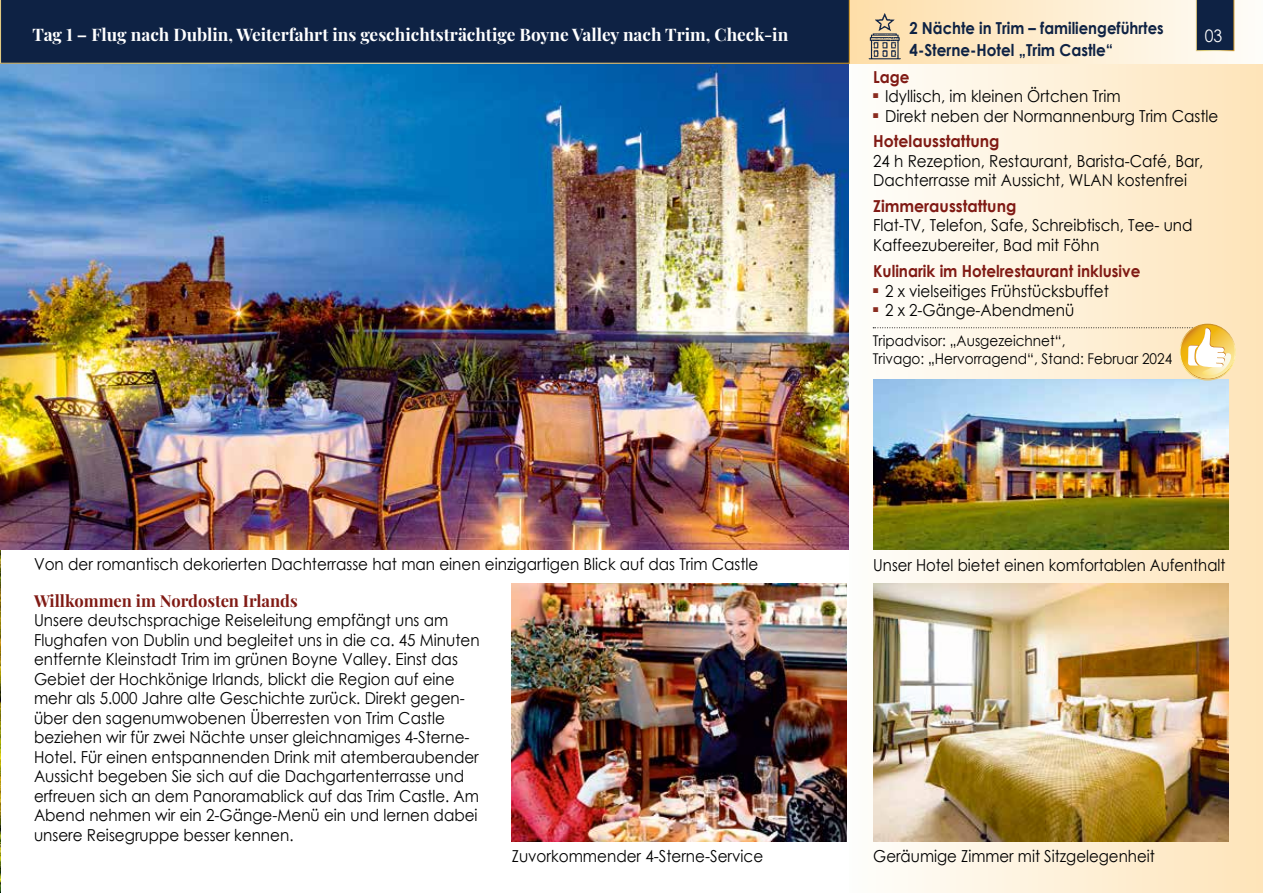
<style>
.page{position:relative;width:1263px;height:893px;background:#fff}
.page>*{position:absolute;margin:0;border:0;box-sizing:border-box;transform-origin:0 0}
.t1{font:700 17.25px "Playfair Display";color:#fff}
.t2{font:17.25px "Century Gothic";color:#fff;scale:.92 1}
.t3{font:16.5px/19.5px "Century Gothic";color:#000;scale:.92 1}
.t4{font:700 16.5px/21.5px "Century Gothic";color:#0e2244;scale:.9 1}
.t5{font:16.5px "Century Gothic";color:#000;scale:.9 1}
.t6{font:700 16.5px "Century Gothic";color:#801a14;scale:.92 1}
.t7{font:16.5px "Century Gothic";color:#000;scale:.91 1}
.t8{font:700 16.5px "Playfair Display";color:#801a14}
.t9{font:700 16.5px "Century Gothic";color:#801a14;scale:.95 1}
.t10{font:14.85px/18.1px "Century Gothic";color:#000;scale:.92 1}
.s1{font-weight:700;color:#801a14}
</style>
<div class="page">
<img style="left:0;top:549px;width:1px;height:344px">
<img style="left:0;top:64px;width:849px;height:485px">
<div style="left:849px;top:0;width:414px;height:893px;background:linear-gradient(to right,#fefefc,#fee4b9)"></div>
<img style="left:873px;top:583px;width:356px;height:258px">
<img style="left:873px;top:380px;width:356px;height:169px">
<img style="left:512px;top:584px;width:334px;height:257px">
<div style="left:850px;top:0;width:413px;height:64px;background:linear-gradient(to right,#fedea9,#fefdf8)"></div>
<img style="left:862px;top:9px;width:39px;height:54px">
<svg style="left:1196px;top:0;width:38px;height:51px;background:#192a46"></svg>
<div style="left:0;top:0;width:850px;height:64px;background:#0e2244"></div>
<svg style="left:873px;top:324px;width:362px;height:56px"></svg>
<div style="left:1179px;top:324px;width:57px;height:57px;border:1px solid #fff;border-radius:50%"></div>
<p class="t4" style="left:909px;top:17px;width:284px">2 Nächte in Trim – familiengeführtes<br>4-Sterne-Hotel „Trim Castle“</p>
<p class="t1" style="left:33px;top:21px;width:757px">Tag 1 – Flug nach Dublin, Weiterfahrt ins geschichtsträchtige Boyne Valley nach Trim, Check-in</p>
<p class="t2" style="left:1205px;top:24px;width:21px">03</p>
<p class="t6" style="left:873px;top:64px;width:41px">Lage</p>
<p class="t3" style="left:873px;top:86px;width:271px"><sup>■</sup> Idyllisch, im kleinen Örtchen Trim</p>
<p class="t3" style="left:873px;top:103px;width:377px;line-height:25.5px"><sup>■</sup> Direkt neben der Normannenburg Trim Castle<br><span class="s1">Hotelausstattung</span></p>
<p class="t3" style="left:873px;top:151px;width:360px">24 h Rezeption, Restaurant, Barista-Café, Bar,<br>Dachterrasse mit Aussicht, WLAN kostenfrei</p>
<p class="t9" style="left:873px;top:193px;width:152px">Zimmerausstattung</p>
<p class="t3" style="left:873px;top:215px;width:349px">Flat-TV, Telefon, Safe, Schreibtisch, Tee- und<br>Kaffeezubereiter, Bad mit Föhn</p>
<p class="t6" style="left:873px;top:259px;width:292px">Kulinarik im Hotelrestaurant inklusive</p>
<p class="t3" style="left:873px;top:281px;width:258px"><sup>■</sup> 2 x vielseitiges Frühstücksbuffet</p>
<p class="t3" style="left:873px;top:300px;width:220px"><sup>■</sup> 2 x 2-Gänge-Abendmenü</p>
<p class="t10" style="left:873px;top:331px;width:327px">Tripadvisor: „Ausgezeichnet“,<br>Trivago: „Hervorragend“, Stand: Februar 2024</p>
<p class="t3" style="left:34px;top:554px;width:789px">Von der romantisch dekorierten Dachterrasse hat man einen einzigartigen Blick auf das Trim Castle</p>
<p class="t8" style="left:34px;top:588px;width:265px">Willkommen im Nordosten Irlands</p>
<p class="t3" style="left:34px;top:610px;width:486px">Unsere deutschsprachige Reiseleitung empfängt uns am Flughafen von Dublin und begleitet uns in die ca. 45 Minuten entfernte Kleinstadt Trim im grünen Boyne Valley. Einst das Gebiet der Hochkönige Irlands, blickt die Region auf eine mehr als 5.000 Jahre alte Geschichte zurück. Direkt gegen&shy;über den sagenumwobenen Überresten von Trim Castle beziehen wir für zwei Nächte unser gleichnamiges 4-Sterne-Hotel. Für einen entspannenden Drink mit atemberaubender Aussicht begeben Sie sich auf die Dachgartenterrasse und erfreuen sich an dem Panoramablick auf das Trim Castle. Am Abend nehmen wir ein 2-Gänge-Menü ein und lernen dabei unsere Reisegruppe besser kennen.</p>
<p class="t3" style="left:512px;top:846px;width:275px">Zuvorkommender 4-Sterne-Service</p>
<p class="t5" style="left:873px;top:553px;width:393px">Unser Hotel bietet einen komfortablen Aufenthalt</p>
<p class="t7" style="left:873px;top:845px;width:311px">Geräumige Zimmer mit Sitzgelegenheit</p>
</div>
